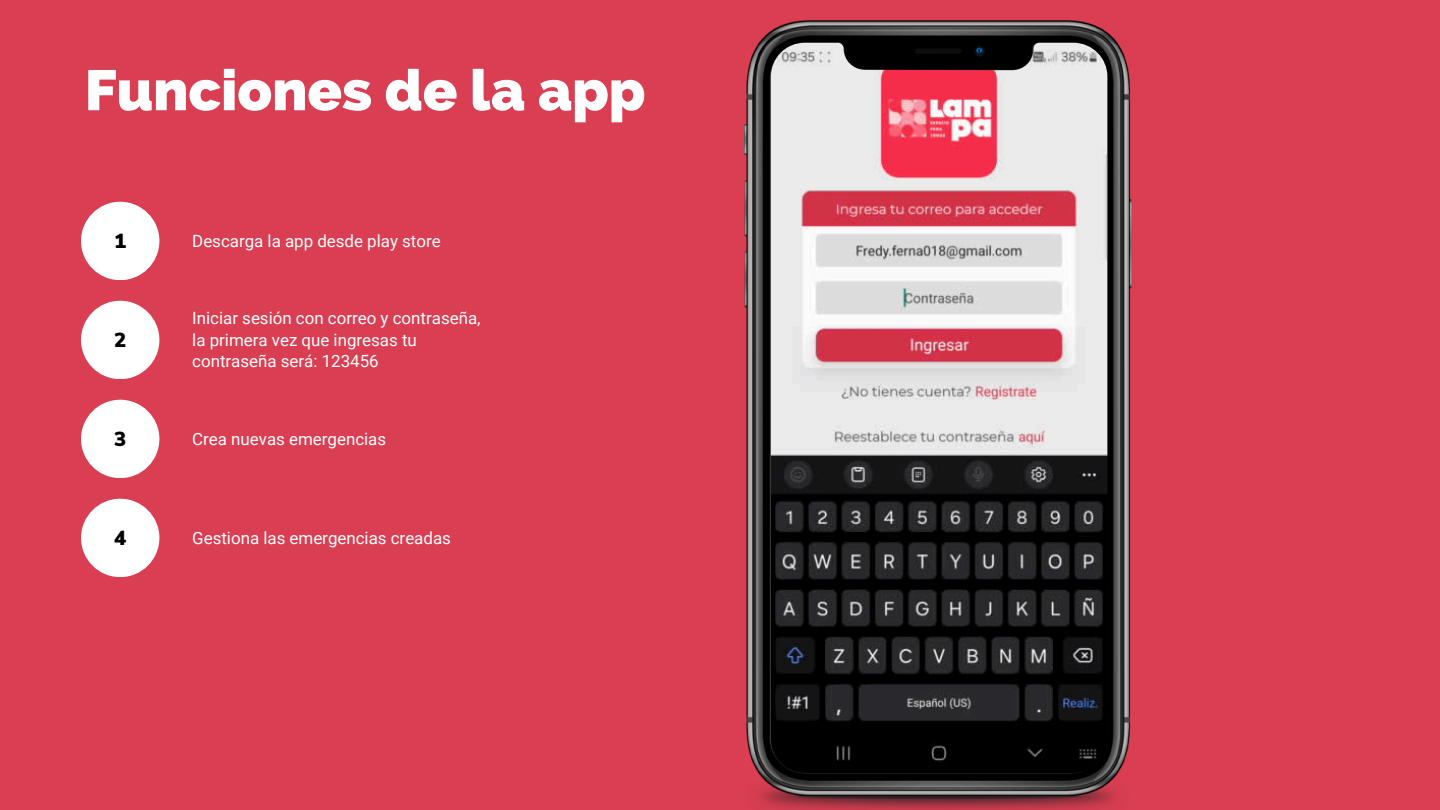
<style>
.page{position:relative;width:1440px;height:810px;background:#d93e52}
.page>*{position:absolute;margin:0;border:0;box-sizing:border-box;transform-origin:0 0}
.t1{font:800 56.8px "Raleway";color:#fff}
.t2{font:900 20.3px "Nunito Sans";color:#000}
.t3{font:16.9px/21.6px "Roboto";color:#fff}
</style>
<div class="page">
<div style="left:81px;top:202px;width:78px;height:78px;background:#fff;border-radius:50%"></div>
<div style="left:81px;top:301px;width:78px;height:78px;background:#fff;border-radius:50%"></div>
<div style="left:81px;top:400px;width:78px;height:78px;background:#fff;border-radius:50%"></div>
<div style="left:81px;top:499px;width:78px;height:78px;background:#fff;border-radius:50%"></div>
<img style="left:745px;top:20px;width:387px;height:790px">
<img style="left:771px;top:43px;width:336px;height:730px">
<p class="t1" style="left:85px;top:57px;width:562px">Funciones de la app</p>
<h1 class="t2" style="left:114px;top:227px;width:14px">1</h1>
<p class="t3" style="left:192px;top:230px;width:250px">Descarga la app desde play store</p>
<p class="t2" style="left:114px;top:326px;width:14px">2</p>
<p class="t3" style="left:192px;top:308px;width:290px">Iniciar sesión con correo y contraseña, la primera vez que ingresas tu contraseña será: 123456</p>
<p class="t2" style="left:114px;top:425px;width:14px">3</p>
<p class="t3" style="left:192px;top:428px;width:195px">Crea nuevas emergencias</p>
<p class="t2" style="left:114px;top:524px;width:14px">4</p>
<p class="t3" style="left:192px;top:527px;width:260px">Gestiona las emergencias creadas</p>
</div>
